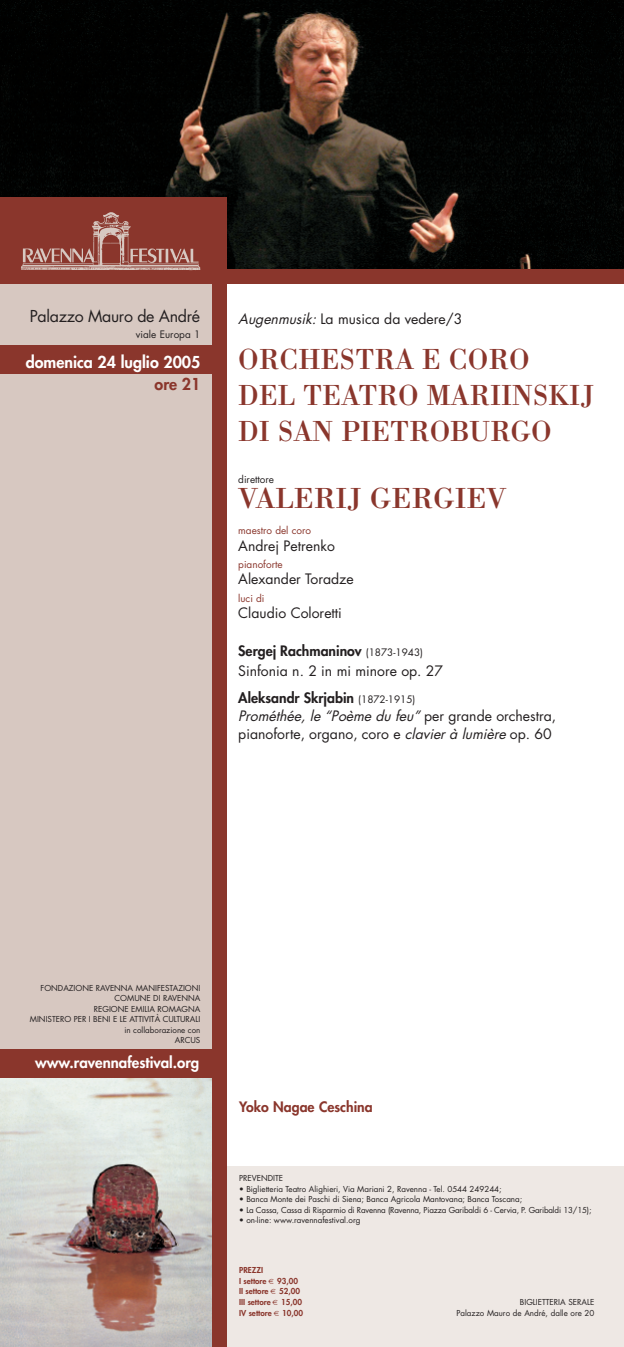
<style>
.page{position:relative;width:624px;height:1347px;background:#fff}
.page>*{position:absolute;margin:0;border:0;box-sizing:border-box;transform-origin:0 0}
.t1{font:30px/36px "Bodoni";color:#8a362c;scale:.95 1}
.t2{font:30px "Bodoni";color:#8a362c}
.t3{font:800 16px "Futura";color:#fff}
.t4{font:16px "Futura";letter-spacing:-.02em;color:#231f20}
.t5{font:800 16px "Futura";color:#8a362c}
.t6{font:800 15px "Futura";color:#fff}
.t7{font:14px/18.5px "Futura";color:#231f20}
.t8{font:800 14px "Futura";color:#8a362c}
.t9{font:10px "Futura";color:#8a362c}
.t10{font:10px "Futura";color:#231f20}
.t11{font:8px/10.5px "Futura";color:#231f20;text-align:right}
.t12{font:8px "Futura";letter-spacing:-.02em;color:#231f20}
.t13{font:800 8px/10.7px "Futura";color:#8a362c}
.s1{font-style:italic}
.s2{font-weight:800}
.s3{font-size:10px}
.s4{font-family:"Techno";font-weight:400}
</style>
<div class="page">
<div style="left:0;top:269px;width:218px;height:822px;background:#d7c8c1"></div>
<img style="left:0;top:0;width:624px;height:270px">
<div style="left:0;top:270px;width:624px;height:14px;background:#8a362c"></div>
<img style="left:0;top:1077px;width:213px;height:269px">
<div style="left:0;top:1049px;width:227px;height:28px;background:#8a362c"></div>
<div style="left:0;top:197px;width:227px;height:86px;background:#8a362c"></div>
<img style="left:21px;top:212px;width:179px;height:58px">
<div style="left:213px;top:1165px;width:411px;height:181px;background:#eee8e4"></div>
<div style="left:0;top:345px;width:227px;height:29px;background:#8a362c"></div>
<div style="left:213px;top:280px;width:14px;height:1066px;background:#8a362c"></div>
<h2 class="t4" style="left:30px;top:309px;width:172px">Palazzo Mauro de André</h2>
<p class="t10" style="left:136px;top:330px;width:66px">viale Europa 1</p>
<h2 class="t3" style="left:26px;top:354px;width:176px">domenica 24 luglio 2005</h2>
<h2 class="t5" style="left:154px;top:376px;width:47px">ore 21</h2>
<h3 class="t7" style="left:238px;top:310px;width:226px"><span class="s1">Augenmusik:</span>La musica da vedere/3</h3>
<h1 class="t1" style="left:238px;top:341px;width:376px">ORCHESTRA E CORO<br>DEL TEATRO MARIINSKIJ<br>DI SAN PIETROBURGO</h1>
<p class="t10" style="left:238px;top:474px;width:37px">direttore</p>
<h1 class="t2" style="left:238px;top:480px;width:270px">VALERIJ GERGIEV</h1>
<p class="t9" style="left:238px;top:526px;width:74px">maestro del coro</p>
<h3 class="t7" style="left:238px;top:537px;width:98px">Andrej Petrenko</h3>
<p class="t9" style="left:238px;top:559px;width:46px">pianoforte</p>
<h3 class="t7" style="left:238px;top:571px;width:117px">Alexander Toradze</h3>
<p class="t9" style="left:238px;top:593px;width:28px">luci di</p>
<h3 class="t7" style="left:238px;top:605px;width:105px">Claudio Coloretti</h3>
<h3 class="t7" style="left:238px;top:643px;width:206px;line-height:19.1px"><span class="s2">Sergej Rachmaninov</span> <span class="s3">(1873-1943)<br></span>Sinfonia n. 2 in mi minore op. 27</h3>
<h3 class="t7" style="left:238px;top:689px;width:319px"><span class="s2">Aleksandr Skrjabin</span> <span class="s3">(1872-1915)<br></span><span class="s1">Prométhée, le “Poème du feu”</span> p e r g r a n d e o rc h e s t r a , pianoforte, organo, coro e <span class="s1">clavier à lumière</span> op. 60</h3>
<p class="t11" style="left:30px;top:983px;width:172px">FONDAZIONE RAVENNA MANIFESTAZIONI<br>COMUNE DI RAVENNA<br>REGIONE EMILIA ROMAGNA<br>MINISTERO PER I BENI E LE ATTIVITÀ CULTURALI in collaborazione con<br>ARCUS</p>
<h3 class="t6" style="left:35px;top:1055px;width:166px">www.ravennafestival.org</h3>
<h3 class="t8" style="left:239px;top:1099px;width:135px">Yoko Nagae Ceschina</h3>
<p class="t11" style="left:239px;top:1173px;width:45px">PREVENDITE</p>
<p class="t11" style="left:239px;top:1184px;width:264px">• Biglietteria Teatro Alighieri, Via Mariani 2, Ravenna - Tel. 0544 249244;</p>
<p class="t11" style="left:239px;top:1194px;width:284px">• Banca Monte dei Paschi di Siena; Banca Agricola Mantovana; Banca Toscana;</p>
<p class="t12" style="left:239px;top:1206px;width:354px">• La Cassa, Cassa di Risparmio di Ravenna (Ravenna, Piazza Garibaldi 6 - Cervia, P. Garibaldi 13/15);</p>
<p class="t11" style="left:239px;top:1215px;width:123px">• on-line: www.ravennafestival.org</p>
<p class="t13" style="left:239px;top:1265px;width:65px">PREZZI<br>I settore <span class="s4">€</span> 93,00<br>II settore <span class="s4">€</span> 52,00<br>III settore <span class="s4">€</span> 15,00<br>IV settore <span class="s4">€</span> 10,00</p>
<p class="t11" style="left:456px;top:1297px;width:139px">BIGLIETTERIA SERALE<br>Palazzo Mauro de André, dalle ore 20</p>
</div>
